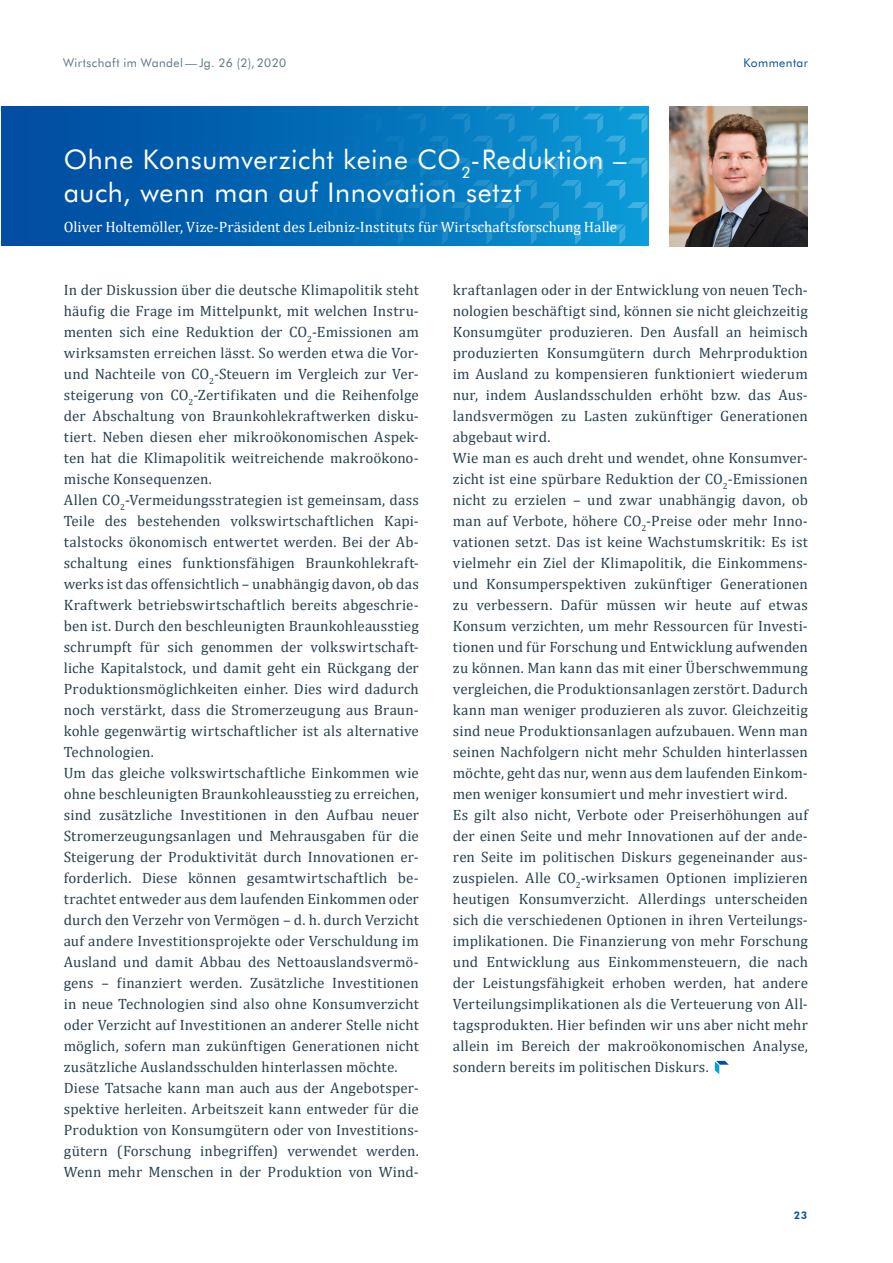
<style>
.page{position:relative;width:893px;height:1263px;background:#fff}
.page>*{position:absolute;margin:0;border:0;box-sizing:border-box;transform-origin:0 0}
.t1{font:27px/33px "Futura BT";letter-spacing:.025em;color:#fff}
.t2{font:15px/21px "Cambria";letter-spacing:.01em;color:#29424e}
.t3{font:15px "Cambria";color:#fff}
.t4{font:12px "Futura BT";letter-spacing:.035em;color:#5f7784}
.t5{font:12px "Futura BT";letter-spacing:.035em;color:#034ea2}
.t6{font:800 10.5px "Futura BT";color:#034ea2}
</style>
<div class="page">
<svg style="left:4px;top:106px;width:643px;height:139px;background:#056fb8"></svg>
<svg style="left:715px;top:1061px;width:14px;height:13px"></svg>
<img style="left:670px;top:107px;width:138px;height:139px">
<p class="t4" style="left:63px;top:55px;width:225px">Wirtschaft im Wandel—Jg. 26 (2), 2020</p>
<p class="t5" style="left:743px;top:55px;width:66px">Kommentar</p>
<h1 class="t1" style="left:64px;top:143px;width:564px">Ohne Konsumverzicht keine CO<sub>2</sub>-Reduktion – auch, wenn man auf Innovation setzt</h1>
<p class="t3" style="left:64px;top:218px;width:555px">Oliver Holtemöller, Vize-Präsident des Leibniz-Instituts für Wirtschaftsforschung Halle</p>
<p class="t2" style="left:64px;top:279px;width:357px">In der Diskussion über die deutsche Klimapolitik steht häufig die Frage im Mittelpunkt, mit welchen Instru&shy;menten sich eine Reduktion der CO<sub>2</sub>-Emissionen am wirksamsten erreichen lässt. So werden etwa die Vor&shy;und Nachteile von CO<sub>2</sub>-Steuern im Vergleich zur Ver&shy;steigerung von CO<sub>2</sub>-Zertifikaten und die Reihenfolge der Abschaltung von Braunkohlekraftwerken disku&shy;tiert. Neben diesen eher mikroökonomischen Aspek&shy;ten hat die Klimapolitik weitreichende makroökono&shy;mische Konsequenzen.<br>Allen CO<sub>2</sub>-Vermeidungsstrategien ist gemeinsam, dass Teile des bestehenden volkswirtschaftlichen Kapi&shy;talstocks ökonomisch entwertet werden. Bei der Ab&shy;schaltung eines funktionsfähigen Braunkohlekraft&shy;werks ist das offensichtlich – unabhängig davon, ob das Kraftwerk betriebswirtschaftlich bereits abgeschrie&shy;ben ist. Durch den beschleunigten Braunkohleausstieg schrumpft für sich genommen der volkswirtschaft&shy;liche Kapitalstock, und damit geht ein Rückgang der Produktionsmöglichkeiten einher. Dies wird dadurch noch verstärkt, dass die Stromerzeugung aus Braun&shy;kohle gegenwärtig wirtschaftlicher ist als alternative Technologien.<br>Um das gleiche volkswirtschaftliche Einkommen wie ohne beschleunigten Braunkohleausstieg zu erreichen, sind zusätzliche Investitionen in den Aufbau neuer Stromerzeugungsanlagen und Mehrausgaben für die Steigerung der Produktivität durch Innovationen er&shy;forderlich. Diese können gesamtwirtschaftlich be&shy;trachtet entweder aus dem laufenden Einkommen oder durch den Verzehr von Vermögen – d. h. durch Verzicht auf andere Investitionsprojekte oder Verschuldung im Ausland und damit Abbau des Nettoauslandsvermö&shy;gens – finanziert werden. Zusätzliche Investitionen in neue Technologien sind also ohne Konsumverzicht oder Verzicht auf Investitionen an anderer Stelle nicht möglich, sofern man zukünftigen Generationen nicht zusätzliche Auslandsschulden hinterlassen möchte.<br>Diese Tatsache kann man auch aus der Angebotsper&shy;spektive herleiten. Arbeitszeit kann entweder für die Produktion von Konsumgütern oder von Investitions&shy;gütern (Forschung inbegriffen) verwendet werden.<br>Wenn mehr Menschen in der Produktion von Wind-</p>
<p class="t2" style="left:453px;top:279px;width:357px">kraftanlagen oder in der Entwicklung von neuen Tech&shy;nologien beschäftigt sind, können sie nicht gleichzeitig Konsumgüter produzieren. Den Ausfall an heimisch produzierten Konsumgütern durch Mehrproduktion im Ausland zu kompensieren funktioniert wiederum nur, indem Auslandsschulden erhöht bzw. das Aus&shy;landsvermögen zu Lasten zukünftiger Generationen abgebaut wird.<br>Wie man es auch dreht und wendet, ohne Konsumver&shy;zicht ist eine spürbare Reduktion der CO<sub>2</sub>-Emissionen nicht zu erzielen – und zwar unabhängig davon, ob man auf Verbote, höhere CO<sub>2</sub>-Preise oder mehr Inno&shy;vationen setzt. Das ist keine Wachstumskritik: Es ist vielmehr ein Ziel der Klimapolitik, die Einkommens&shy;und Konsumperspektiven zukünftiger Generationen zu verbessern. Dafür müssen wir heute auf etwas Konsum verzichten, um mehr Ressourcen für Investi&shy;tionen und für Forschung und Entwicklung aufwenden zu können. Man kann das mit einer Überschwemmung vergleichen, die Produktionsanlagen zerstört. Dadurch kann man weniger produzieren als zuvor. Gleichzeitig sind neue Produktionsanlagen aufzubauen. Wenn man seinen Nachfolgern nicht mehr Schulden hinterlassen möchte, geht das nur, wenn aus dem laufenden Einkom&shy;men weniger konsumiert und mehr investiert wird.<br>Es gilt also nicht, Verbote oder Preiserhöhungen auf der einen Seite und mehr Innovationen auf der ande&shy;ren Seite im politischen Diskurs gegeneinander aus&shy;zuspielen. Alle CO<sub>2</sub>-wirksamen Optionen implizieren heutigen Konsumverzicht. Allerdings unterscheiden sich die verschiedenen Optionen in ihren Verteilungs&shy;implikationen. Die Finanzierung von mehr Forschung und Entwicklung aus Einkommensteuern, die nach der Leistungsfähigkeit erhoben werden, hat andere Verteilungsimplikationen als die Verteuerung von All&shy;tagsprodukten. Hier befinden wir uns aber nicht mehr allein im Bereich der makroökonomischen Analyse, sondern bereits im politischen Diskurs.</p>
<p class="t6" style="left:794px;top:1209px;width:15px">23</p>
</div>
